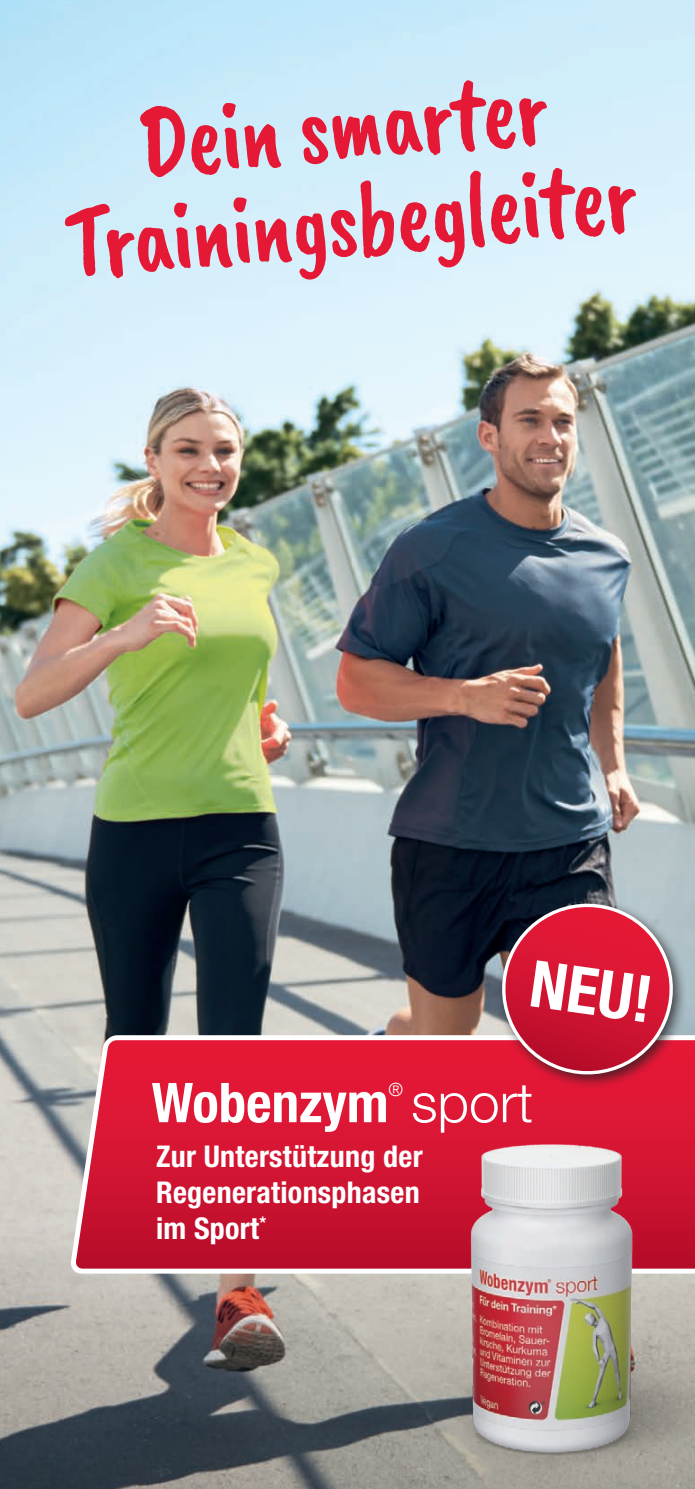
<style>
.page{position:relative;width:695px;height:1489px;background:#fff}
.page>*{position:absolute;margin:0;border:0;box-sizing:border-box;transform-origin:0 0}
.t1{font:105px/95px "Caveat Brush";color:#e51836;text-align:center;scale:.9 1}
.t2{font:700 condensed 65px "Helvetica Neue";color:#fff}
.t3{font:700 condensed 55px "Helvetica Neue";color:#fff}
.t4{font:700 condensed 30px/36px "Helvetica Neue";letter-spacing:.01em;color:#fff;text-align:justify}
.t5{font:300 18.25px "Helvetica Neue LT Std";color:#fff}
.s1{font-family:"Helvetica Neue LT Std";font-weight:300;font-stretch:normal}
</style>
<div class="page">
<img style="left:0;top:0;width:694px;height:1226px">
<svg style="left:0;top:1226px;width:387px;height:262px;background:#828180"></svg>
<svg style="left:66px;top:1032px;width:628px;height:243px;background:#d32d46"></svg>
<div style="left:496px;top:897px;width:192px;height:192px;background:#231f20;opacity:.75"></div>
<svg style="left:489px;top:890px;width:196px;height:192px;background:#b8384e"></svg>
<img style="left:387px;top:1105px;width:307px;height:383px">
<h1 class="t1" style="left:53px;top:105px;width:638px;rotate:-5deg">Dein smarter<br>Trainingsbegleiter</h1>
<h2 class="t2" style="left:536px;top:943px;width:124px;rotate:8deg">NEU!</h2>
<h3 class="t3" style="left:151px;top:1069px;width:383px">Wobenzym <span class="s1">sport</span></h3>
<p class="t5" style="left:388px;top:1078px;width:16px">®</p>
<p class="t4" style="left:156px;top:1137px;width:268px">Zur Unterstützung der Regenerationsphasen im Sport<sup>*</sup></p>
</div>
